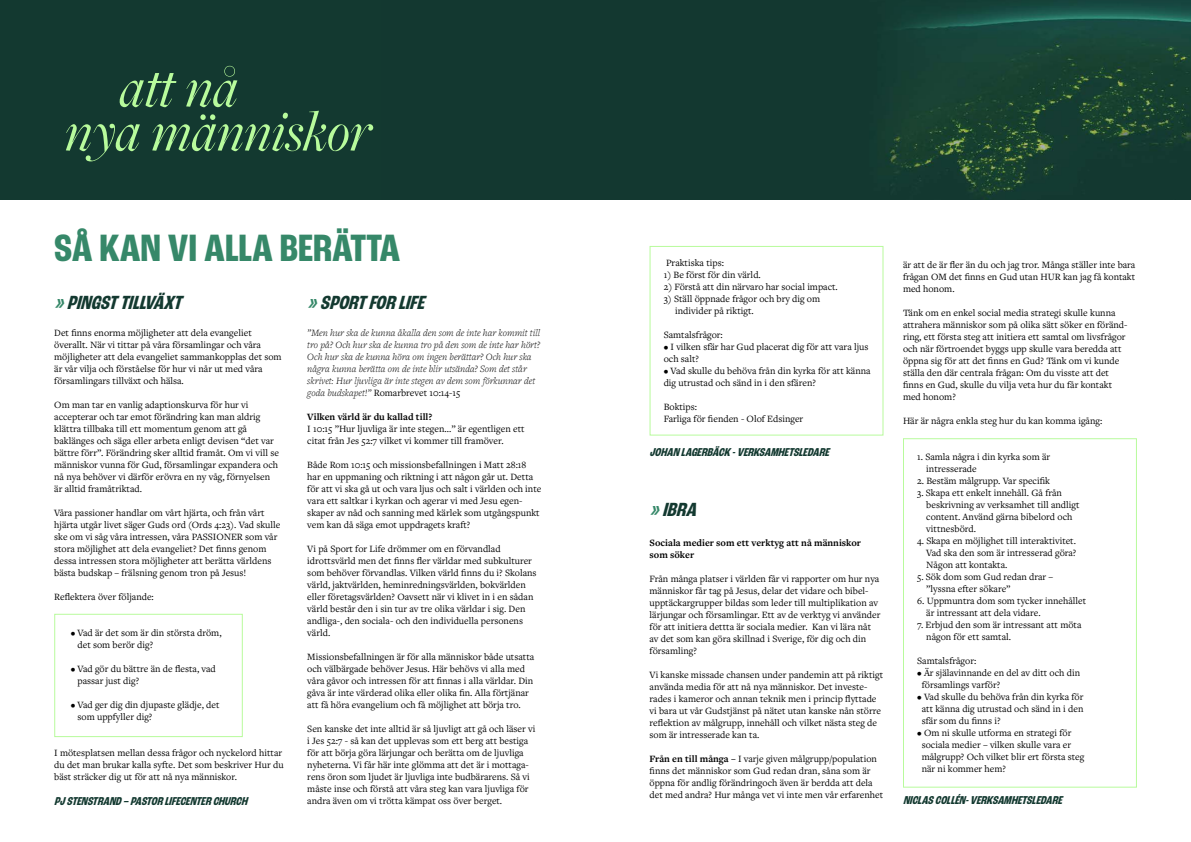
<style>
.page{position:relative;width:1191px;height:842px;background:#fff}
.page>*{position:absolute;margin:0;border:0;box-sizing:border-box;transform-origin:0 0}
.t1{font:italic 60px/44px "Freight Big Pro";color:#b8fb9c}
.t2{font:700 condensed 40px "Roc Grotesk";color:#368869}
.t3{font:italic 700 condensed 20px "Roc Grotesk";color:#133930}
.t4{font:italic 700 condensed 12px "Roc Grotesk";color:#133930}
.t5{font:10px/12px "Freight Text Pro";color:#000}
.t6{font:italic 300 10px/12px "Freight Text Pro";color:#000}
.t7{font:700 10px/12px "Freight Text Pro";color:#000}
.s1{color:#368869}
.s2{font-weight:400;font-style:normal}
.s3{font-weight:700}
</style>
<div class="page">
<div style="left:0;top:0;width:1191px;height:200px;background:#133930"></div>
<img style="left:890px;top:0;width:301px;height:195px">
<div style="left:54px;top:614px;width:189px;height:123px;border:1px solid #b8fb9c"></div>
<div style="left:649px;top:246px;width:234px;height:190px;border:1px solid #b8fb9c"></div>
<div style="left:903px;top:438px;width:234px;height:350px;border:1px solid #b8fb9c"></div>
<h1 class="t1" style="left:65px;top:64px;width:308px;text-indent:54px">att nå<br>nya människor</h1>
<h2 class="t2" style="left:54px;top:224px;width:348px">SÅ KAN VI ALLA BERÄTTA</h2>
<h3 class="t3" style="left:54px;top:290px;width:135px"><span class="s1">»</span>PINGSTTILLVÄXT</h3>
<p class="t5" style="left:54px;top:327px;width:229px">Det finns enorma möjligheter att dela evangeliet överallt. När vi tittar på våra församlingar och våra möjligheter att dela evangeliet sammankopplas det som är vår vilja och förståelse för hur vi når ut med våra församlingars tillväxt och hälsa.</p>
<p class="t5" style="left:54px;top:399px;width:226px">Om man tar en vanlig adaptionskurva för hur vi accepterar och tar emot förändring kan man aldrig klättra tillbaka till ett momentum genom att gå baklänges och säga eller arbeta enligt devisen “det var bättre förr”. Förändring sker alltid framåt. Om vi vill se människor vunna för Gud, församlingar expandera och nå nya behöver vi därför erövra en ny våg, förnyelsen är alltid framåtriktad.</p>
<p class="t5" style="left:54px;top:507px;width:228px">Våra passioner handlar om vårt hjärta, och från vårt hjärta utgår livet säger Guds ord (Ords 4:23). Vad skulle ske om vi såg våra intressen, våra PASSIONER som vår stora möjlighet att dela evangeliet? Det finns genom dessa intressen stora möjligheter att berätta världens bästa budskap – frälsning genom tron på Jesus!</p>
<p class="t5" style="left:54px;top:591px;width:101px">Reflektera över följande:</p>
<p class="t5" style="left:78px;top:627px;width:146px;text-indent:-7px">• Vad är det som är din största dröm, det som berör dig?</p>
<p class="t5" style="left:78px;top:663px;width:140px;text-indent:-7px">• Vad gör du bättre än de flesta, vad passar just dig?</p>
<p class="t5" style="left:78px;top:699px;width:143px;text-indent:-7px">• Vad ger dig din djupaste glädje, det som uppfyller dig?</p>
<p class="t5" style="left:54px;top:747px;width:231px">I mötesplatsen mellan dessa frågor och nyckelord hittar du det man brukar kalla syfte. Det som beskriver Hur du bäst sträcker dig ut för att nå nya människor.</p>
<p class="t4" style="left:54px;top:794px;width:198px">PJSTENSTRAND–PASTORLIFECENTERCHURCH</p>
<h3 class="t3" style="left:307px;top:290px;width:124px"><span class="s1">»</span>SPORTFORLIFE</h3>
<p class="t6" style="left:307px;top:327px;width:234px">”Men hur ska de kunna åkalla den som de inte har kommit till tro på? Och hur ska de kunna tro på den som de inte har hört?<br>Och hur ska de kunna höra om ingen berättar? Och hur ska några kunna berätta om de inte blir utsända? Som det står skrivet: Hur ljuvliga är inte stegen av dem som förkunnar det goda budskapet!” <span class="s2">Romarbrevet 10:14-15</span></p>
<p class="t7" style="left:307px;top:411px;width:127px">Vilken värld är du kallad till?</p>
<p class="t5" style="left:307px;top:423px;width:219px">I 10:15 ”Hur ljuvliga är inte stegen...” är egentligen ett citat från Jes 52:7 vilket vi kommer till framöver.</p>
<p class="t5" style="left:307px;top:459px;width:235px">Både Rom 10:15 och missionsbefallningen i Matt 28:18 har en uppmaning och riktning i att någon går ut. Detta för att vi ska gå ut och vara ljus och salt i världen och inte vara ett saltkar i kyrkan och agerar vi med Jesu egen&shy;skaper av nåd och sanning med kärlek som utgångspunkt vem kan då säga emot uppdragets kraft?</p>
<p class="t5" style="left:307px;top:543px;width:231px">Vi på Sport for Life drömmer om en förvandlad idrottsvärld men det finns fler världar med subkulturer som behöver förvandlas. Vilken värld finns du i? Skolans värld, jaktvärlden, heminredningsvärlden, bokvärlden eller företagsvärlden? Oavsett när vi klivet in i en sådan värld består den i sin tur av tre olika världar i sig. Den andliga-, den sociala- och den individuella personens värld.</p>
<p class="t5" style="left:307px;top:651px;width:228px">Missionsbefallningen är för alla människor både utsatta och välbärgade behöver Jesus. Här behövs vi alla med våra gåvor och intressen för att finnas i alla världar. Din gåva är inte värderad olika eller olika fin. Alla förtjänar att få höra evangelium och få möjlighet att börja tro.</p>
<p class="t5" style="left:307px;top:723px;width:229px">Sen kanske det inte alltid är så ljuvligt att gå och läser vi i Jes 52:7 - så kan det upplevas som ett berg att bestiga för att börja göra lärjungar och berätta om de ljuvliga nyheterna. Vi får här inte glömma att det är i mottaga&shy;rens öron som ljudet är ljuvliga inte budbärarens. Så vi måste inse och förstå att våra steg kan vara ljuvliga för andra även om vi trötta kämpat oss över berget.</p>
<p class="t5" style="left:666px;top:257px;width:59px">Praktiska tips:</p>
<p class="t5" style="left:663px;top:269px;width:99px">1) Be först för din värld.</p>
<p class="t5" style="left:663px;top:281px;width:176px">2) Förstå att din närvaro har social impact.</p>
<p class="t5" style="left:675px;top:293px;width:147px;text-indent:-11px">3) Ställ öppnade frågor och bry dig om individer på riktigt.</p>
<p class="t5" style="left:663px;top:329px;width:61px">Samtalsfrågor:</p>
<p class="t5" style="left:663px;top:341px;width:206px">• I vilken sfär har Gud placerat dig för att vara ljus och salt?</p>
<p class="t5" style="left:663px;top:365px;width:208px">• Vad skulle du behöva från din kyrka för att känna dig utrustad och sänd in i den sfären?</p>
<p class="t5" style="left:663px;top:401px;width:141px">Boktips:<br>Farliga för fienden - Olof Edsinger</p>
<p class="t4" style="left:649px;top:445px;width:185px">JOHANLAGERBÄCK-VERKSAMHETSLEDARE</p>
<h3 class="t3" style="left:649px;top:497px;width:54px"><span class="s1">»</span>IBRA</h3>
<p class="t7" style="left:649px;top:537px;width:213px">Sociala medier som ett verktyg att nå människor som söker</p>
<p class="t5" style="left:649px;top:572px;width:232px">Från många platser i världen får vi rapporter om hur nya människor får tag på Jesus, delar det vidare och bibel&shy;upptäckargrupper bildas som leder till multiplikation av lärjungar och församlingar. Ett av de verktyg vi använder för att initiera dettta är sociala medier. Kan vi lära nåt av det som kan göra skillnad i Sverige, för dig och din församling?</p>
<p class="t5" style="left:649px;top:668px;width:235px">Vi kanske missade chansen under pandemin att på riktigt använda media för att nå nya människor. Det investe&shy;rades i kameror och annan teknik men i princip flyttade vi bara ut vår Gudstjänst på nätet utan kanske nån större reflektion av målgrupp, innehåll och vilket nästa steg de som är intresserade kan ta.</p>
<p class="t5" style="left:649px;top:752px;width:235px"><span class="s3">Från en till många –</span> I varje given målgrupp/population finns det människor som Gud redan dran, såna som är öppna för andlig förändringoch även är berdda att dela det med andra? Hur många vet vi inte men vår erfarenhet</p>
<p class="t5" style="left:903px;top:258px;width:234px;text-align:justify">är att de är fler än du och jag tror. Många ställer inte bara frågan OM det finns en Gud utan HUR kan jag få kontakt med honom.</p>
<p class="t5" style="left:903px;top:306px;width:226px">Tänk om en enkel social media strategi skulle kunna attrahera människor som på olika sätt söker en föränd&shy;ring, ett första steg att initiera ett samtal om livsfrågor och när förtroendet byggs upp skulle vara beredda att öppna sig för att det finns en Gud? Tänk om vi kunde ställa den där centrala frågan: Om du visste att det finns en Gud, skulle du vilja veta hur du får kontakt med honom?</p>
<p class="t5" style="left:903px;top:414px;width:201px">Här är några enkla steg hur du kan komma igång:</p>
<p class="t5" style="left:926px;top:450px;width:125px;text-indent:-9px">1. Samla några i din kyrka som är intresserade</p>
<p class="t5" style="left:917px;top:474px;width:134px">2. Bestäm målgrupp. Var specifik</p>
<p class="t5" style="left:926px;top:486px;width:155px;text-indent:-9px">3. Skapa ett enkelt innehåll. Gå från beskrivning av verksamhet till andligt content. Använd gärna bibelord och vittnesbörd.</p>
<p class="t5" style="left:926px;top:534px;width:152px;text-align:justify;text-indent:-9px">4. Skapa en möjlighet till interaktivitet.<br>Vad ska den som är intresserad göra?<br>Någon att kontakta.</p>
<p class="t5" style="left:926px;top:570px;width:128px;text-indent:-9px">5. Sök dom som Gud redan drar – ”lyssna efter sökare”</p>
<p class="t5" style="left:926px;top:594px;width:161px;text-indent:-9px">6. Uppmuntra dom som tycker innehållet är intressant att dela vidare.</p>
<p class="t5" style="left:926px;top:618px;width:157px;text-indent:-9px">7. Erbjud den som är intressant att möta någon för ett samtal.</p>
<p class="t5" style="left:917px;top:654px;width:61px">Samtalsfrågor:</p>
<p class="t5" style="left:921px;top:666px;width:160px;text-indent:-5px">• Är själavinnande en del av ditt och din församlings varför?</p>
<p class="t5" style="left:921px;top:690px;width:163px;text-align:justify;text-indent:-5px">• Vad skulle du behöva från din kyrka för att känna dig utrustad och sänd in i den sfär som du finns i?</p>
<p class="t5" style="left:921px;top:726px;width:164px;text-indent:-5px">• Om ni skulle utforma en strategi för sociala medier – vilken skulle vara er målgrupp? Och vilket blir ert första steg när ni kommer hem?</p>
<p class="t4" style="left:903px;top:792px;width:164px">NICLASCOLLÉN-VERKSAMHETSLEDARE</p>
</div>
